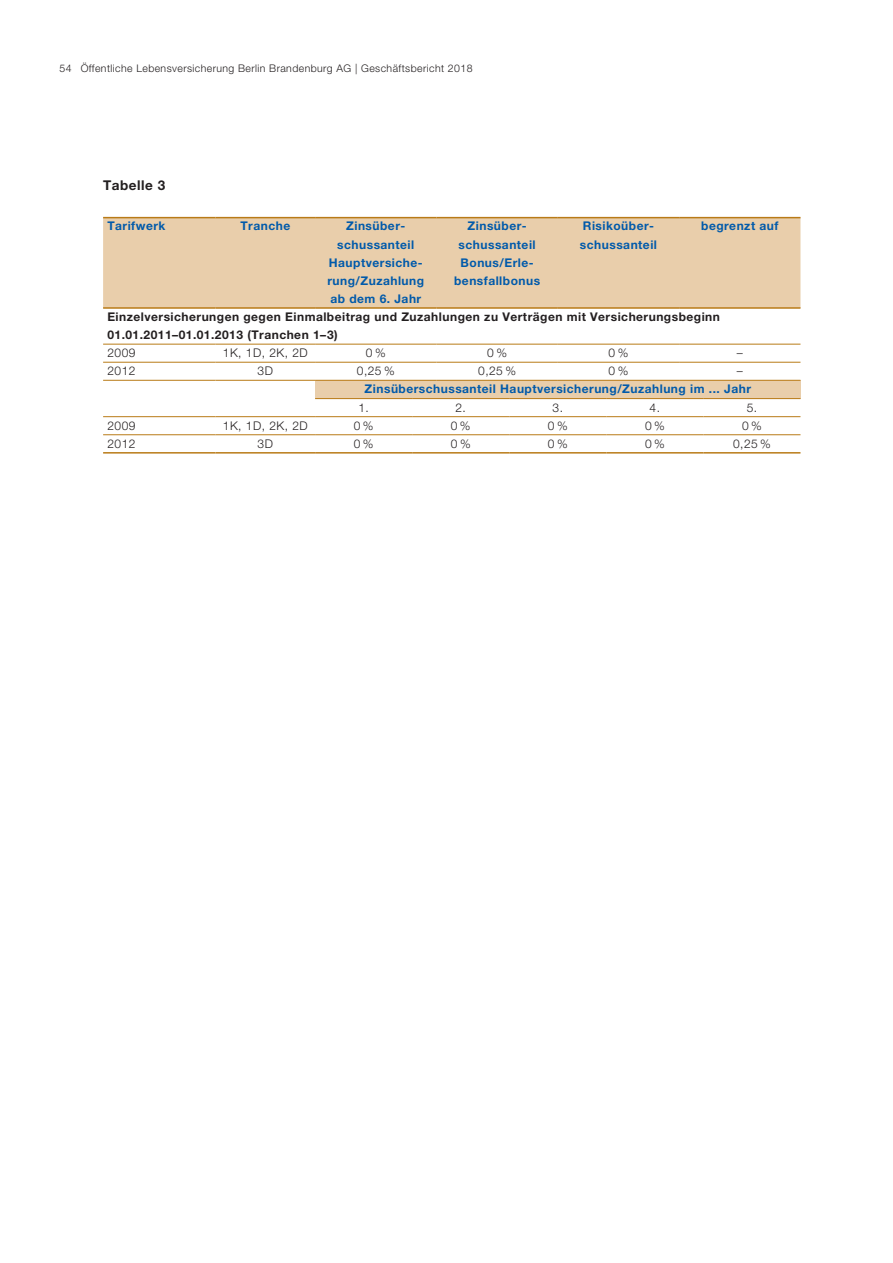
<style>
.page{position:relative;width:893px;height:1263px;background:#fff}
.page>*{position:absolute;margin:0;border:0;box-sizing:border-box;transform-origin:0 0}
.t1{font:700 13.5px "Helvetica Neue LT Pro";letter-spacing:.04em;color:#231f20}
.t2{font:700 12px/18px "Helvetica Neue LT Pro";letter-spacing:.04em;color:#015aaa;text-align:center}
.t3{font:700 12px/18px "Helvetica Neue LT Pro";letter-spacing:.04em;color:#231f20}
.t4{font:300 12px "Helvetica Neue LT Pro";letter-spacing:.04em;color:#231f20}
.t5{font:300 10.5px "Helvetica Neue LT Pro";letter-spacing:.04em;color:#231f20}
</style>
<div class="page">
<div style="left:315px;top:380px;width:485px;height:19px;background:#e9ceab"></div>
<hr style="left:315px;top:416px;width:97px;height:1px;background:#b97b17">
<hr style="left:412px;top:416px;width:97px;height:1px;background:#b97b17">
<hr style="left:509px;top:416px;width:97px;height:1px;background:#b97b17">
<hr style="left:606px;top:416px;width:97px;height:1px;background:#b97b17">
<hr style="left:703px;top:416px;width:97px;height:1px;background:#b97b17">
<hr style="left:315px;top:434px;width:97px;height:1px;background:#b97b17">
<hr style="left:412px;top:434px;width:97px;height:1px;background:#b97b17">
<hr style="left:509px;top:434px;width:97px;height:1px;background:#b97b17">
<hr style="left:606px;top:434px;width:97px;height:1px;background:#b97b17">
<hr style="left:703px;top:434px;width:97px;height:1px;background:#b97b17">
<hr style="left:103px;top:452px;width:112px;height:2px;background:#b97b17">
<hr style="left:215px;top:452px;width:100px;height:2px;background:#b97b17">
<hr style="left:315px;top:452px;width:97px;height:2px;background:#b97b17">
<hr style="left:412px;top:452px;width:97px;height:2px;background:#b97b17">
<hr style="left:509px;top:452px;width:97px;height:2px;background:#b97b17">
<hr style="left:606px;top:452px;width:97px;height:2px;background:#b97b17">
<hr style="left:703px;top:452px;width:97px;height:2px;background:#b97b17">
<hr style="left:103px;top:416px;width:112px;height:1px;background:#b97b17">
<hr style="left:215px;top:416px;width:100px;height:1px;background:#b97b17">
<hr style="left:315px;top:398px;width:97px;height:1px;background:#b97b17">
<hr style="left:412px;top:398px;width:97px;height:1px;background:#b97b17">
<hr style="left:509px;top:398px;width:97px;height:1px;background:#b97b17">
<hr style="left:606px;top:398px;width:97px;height:1px;background:#b97b17">
<hr style="left:703px;top:398px;width:97px;height:1px;background:#b97b17">
<hr style="left:103px;top:434px;width:112px;height:1px;background:#b97b17">
<hr style="left:215px;top:434px;width:100px;height:1px;background:#b97b17">
<div style="left:103px;top:218px;width:697px;height:89px;background:#e9ceab"></div>
<hr style="left:103px;top:344px;width:112px;height:1px;background:#b97b17">
<hr style="left:215px;top:344px;width:100px;height:1px;background:#b97b17">
<hr style="left:315px;top:344px;width:121px;height:1px;background:#b97b17">
<hr style="left:436px;top:344px;width:122px;height:1px;background:#b97b17">
<hr style="left:558px;top:344px;width:121px;height:1px;background:#b97b17">
<hr style="left:679px;top:344px;width:121px;height:1px;background:#b97b17">
<hr style="left:103px;top:217px;width:112px;height:1px;background:#b97b17">
<hr style="left:215px;top:217px;width:100px;height:1px;background:#b97b17">
<hr style="left:315px;top:217px;width:121px;height:1px;background:#b97b17">
<hr style="left:436px;top:217px;width:122px;height:1px;background:#b97b17">
<hr style="left:558px;top:217px;width:121px;height:1px;background:#b97b17">
<hr style="left:679px;top:217px;width:121px;height:1px;background:#b97b17">
<hr style="left:103px;top:362px;width:112px;height:1px;background:#b97b17">
<hr style="left:215px;top:362px;width:100px;height:1px;background:#b97b17">
<hr style="left:315px;top:362px;width:121px;height:1px;background:#b97b17">
<hr style="left:436px;top:362px;width:122px;height:1px;background:#b97b17">
<hr style="left:558px;top:362px;width:121px;height:1px;background:#b97b17">
<hr style="left:679px;top:362px;width:121px;height:1px;background:#b97b17">
<hr style="left:103px;top:307px;width:112px;height:2px;background:#b97b17">
<hr style="left:215px;top:307px;width:100px;height:2px;background:#b97b17">
<hr style="left:315px;top:307px;width:121px;height:2px;background:#b97b17">
<hr style="left:436px;top:307px;width:122px;height:2px;background:#b97b17">
<hr style="left:558px;top:307px;width:121px;height:2px;background:#b97b17">
<hr style="left:679px;top:307px;width:121px;height:2px;background:#b97b17">
<hr style="left:103px;top:380px;width:112px;height:1px;background:#b97b17">
<hr style="left:215px;top:380px;width:100px;height:1px;background:#b97b17">
<hr style="left:315px;top:380px;width:121px;height:1px;background:#b97b17">
<hr style="left:436px;top:380px;width:122px;height:1px;background:#b97b17">
<hr style="left:558px;top:380px;width:121px;height:1px;background:#b97b17">
<hr style="left:679px;top:380px;width:121px;height:1px;background:#b97b17">
<p class="t5" style="left:60px;top:62px;width:414px">54 Öffentliche Lebensversicherung Berlin Brandenburg AG | Geschäftsbericht 2018</p>
<p class="t1" style="left:103px;top:177px;width:64px">Tabelle 3</p>
<p class="t2" style="left:107px;top:217px;width:60px">Tarifwerk</p>
<p class="t2" style="left:240px;top:217px;width:51px">Tranche</p>
<p class="t2" style="left:327px;top:217px;width:98px">Zinsüber&shy;schussanteil<br>Hauptversiche&shy;rung/Zuzahlung ab dem 6. Jahr</p>
<p class="t2" style="left:454px;top:217px;width:87px">Zinsüber&shy;schussanteil<br>Bonus/Erle&shy;bensfallbonus</p>
<p class="t2" style="left:580px;top:217px;width:79px;text-align:left">Risikoüber&shy;schussanteil</p>
<p class="t2" style="left:701px;top:217px;width:79px">begrenzt auf</p>
<p class="t3" style="left:107px;top:307px;width:614px">Einzelversicherungen gegen Einmalbeitrag und Zuzahlungen zu Verträgen mit Versicherungsbeginn<br>01.01.2011–01.01.2013 (Tranchen 1–3)</p>
<p class="t4" style="left:107px;top:345px;width:30px">2009</p>
<p class="t4" style="left:223px;top:345px;width:86px">1K, 1D, 2K, 2D</p>
<p class="t4" style="left:366px;top:345px;width:21px">0%</p>
<p class="t4" style="left:487px;top:345px;width:21px">0%</p>
<p class="t4" style="left:609px;top:345px;width:21px">0%</p>
<p class="t4" style="left:737px;top:345px;width:7px">–</p>
<p class="t4" style="left:107px;top:363px;width:30px">2012</p>
<p class="t4" style="left:258px;top:363px;width:17px">3D</p>
<p class="t4" style="left:357px;top:363px;width:39px">0,25 %</p>
<p class="t4" style="left:478px;top:363px;width:39px">0,25 %</p>
<p class="t4" style="left:609px;top:363px;width:21px">0%</p>
<p class="t4" style="left:737px;top:363px;width:7px">–</p>
<p class="t2" style="left:365px;top:380px;width:388px">Zinsüberschussanteil Hauptversicherung/Zuzahlung im ... Jahr</p>
<p class="t4" style="left:358px;top:400px;width:12px">1.</p>
<p class="t4" style="left:455px;top:400px;width:12px">2.</p>
<p class="t4" style="left:553px;top:400px;width:12px">3.</p>
<p class="t4" style="left:650px;top:400px;width:12px">4.</p>
<p class="t4" style="left:747px;top:400px;width:12px">5.</p>
<p class="t4" style="left:107px;top:418px;width:30px">2009</p>
<p class="t4" style="left:223px;top:418px;width:86px">1K, 1D, 2K, 2D</p>
<p class="t4" style="left:354px;top:418px;width:21px">0%</p>
<p class="t4" style="left:451px;top:418px;width:21px">0%</p>
<p class="t4" style="left:548px;top:418px;width:21px">0%</p>
<p class="t4" style="left:645px;top:418px;width:21px">0%</p>
<p class="t4" style="left:742px;top:418px;width:21px">0%</p>
<p class="t4" style="left:107px;top:436px;width:30px">2012</p>
<p class="t4" style="left:258px;top:436px;width:17px">3D</p>
<p class="t4" style="left:354px;top:436px;width:21px">0%</p>
<p class="t4" style="left:451px;top:436px;width:21px">0%</p>
<p class="t4" style="left:548px;top:436px;width:21px">0%</p>
<p class="t4" style="left:645px;top:436px;width:21px">0%</p>
<p class="t4" style="left:733px;top:436px;width:39px">0,25 %</p>
</div>
